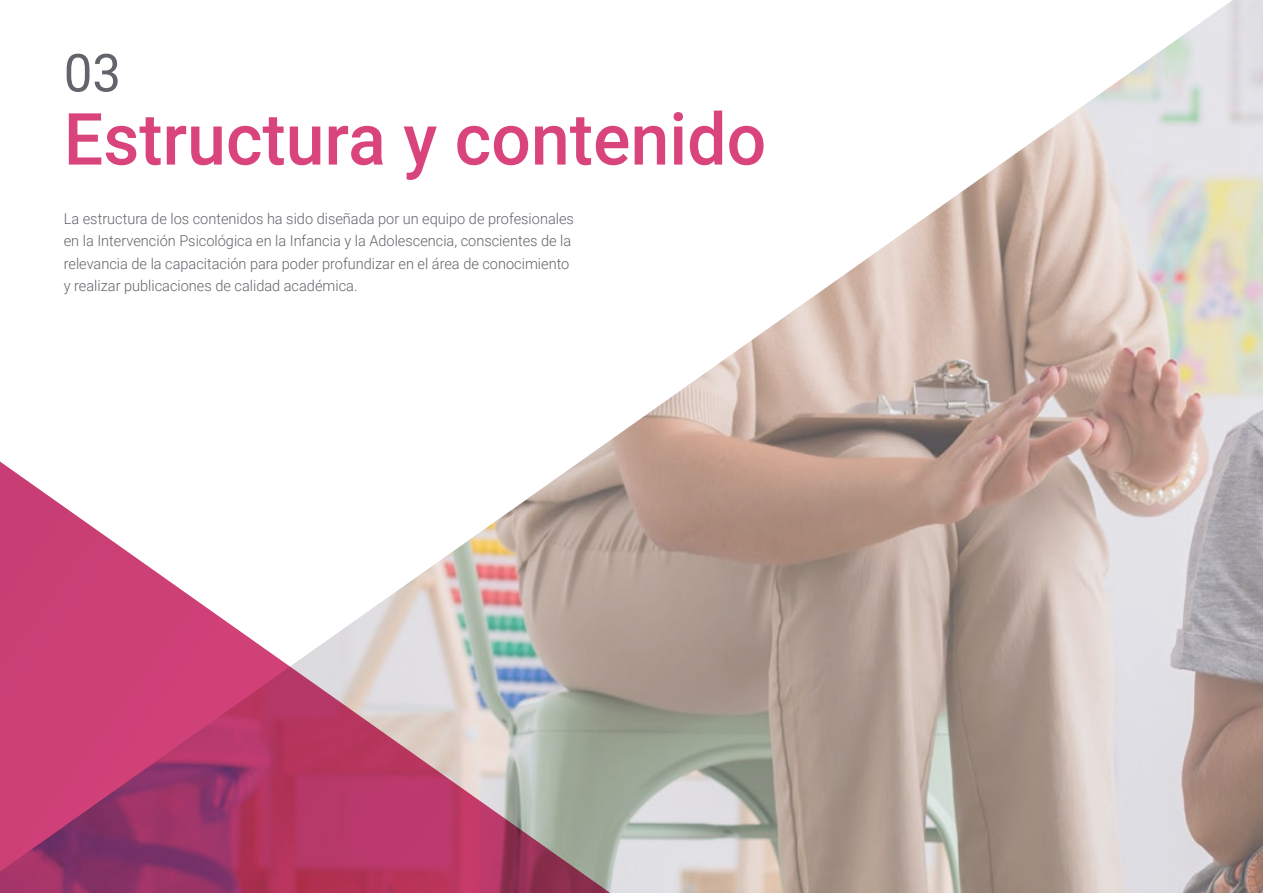
<style>
.page{position:relative;width:1263px;height:893px;background:#fff}
.page>*{position:absolute;margin:0;border:0;box-sizing:border-box;transform-origin:0 0}
.t1{font:500 72px "Roboto";color:#da447d}
.t2{font:52.5px "Roboto";color:#61646a}
.t3{font:300 15px/22.5px "Roboto";color:#61646a}
</style>
<div class="page">
<img style="left:602px;top:0;width:661px;height:893px">
<svg style="left:0;top:446px;width:640px;height:447px"></svg>
<h2 class="t2" style="left:64px;top:36px;width:59px">03</h2>
<h1 class="t1" style="left:64px;top:89px;width:704px">Estructura y contenido</h1>
<p class="t3" style="left:64px;top:207px;width:512px">La estructura de los contenidos ha sido diseñada por un equipo de profesionales en la Intervención Psicológica en la Infancia y la Adolescencia, conscientes de la relevancia de la capacitación para poder profundizar en el área de conocimiento y realizar publicaciones de calidad académica.</p>
</div>
